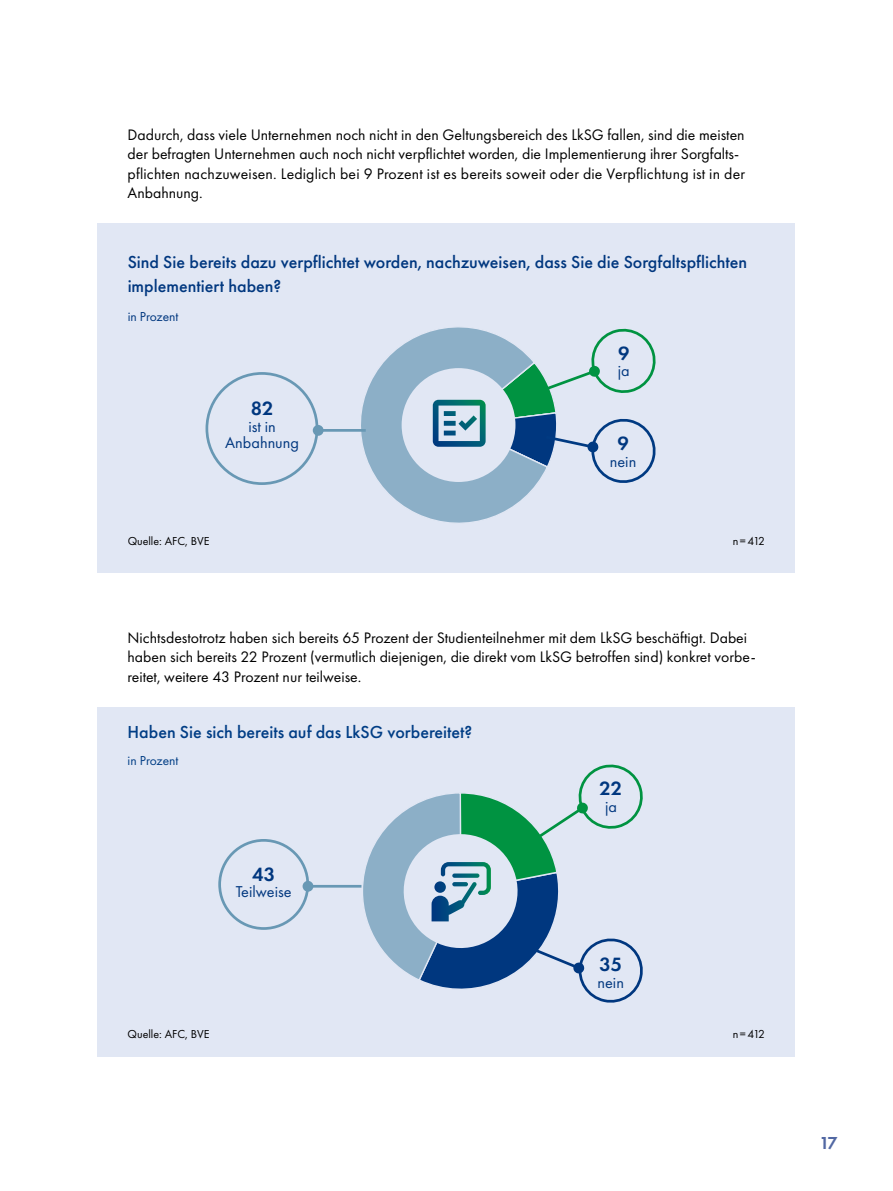
<style>
.page{position:relative;width:893px;height:1191px;background:#fff}
.page>*{position:absolute;margin:0;border:0;box-sizing:border-box;transform-origin:0 0}
.t1{font:600 19.95px "Futura PT";color:#003d85}
.t2{font:500 18px/24px "Futura PT";color:#003d85}
.t3{font:600 18px "Futura PT";color:#5268a3}
.t4{font:16.2px/16.2px "Futura PT";color:#003d85;text-align:center}
.t5{font:15.75px/19.5px "Futura PT";color:#000}
.t6{font:13.5px "Futura PT";color:#003d85}
.t7{font:12px "Futura PT";color:#000}
</style>
<div class="page">
<div style="left:98px;top:223px;width:697px;height:350px;background:#e1e7f4"></div>
<div style="left:98px;top:707px;width:697px;height:349px;background:#e1e7f4"></div>
<svg style="left:361px;top:331px;width:175px;height:192px"></svg>
<div style="left:402px;top:368px;width:113px;height:114px;background:#e1e7f4;border-radius:50%"></div>
<div style="left:206px;top:372px;width:112px;height:113px;border:3px solid #76a8bd;border-radius:50%"></div>
<hr style="left:318px;top:429px;width:48px;height:3px;background:#76a8bd">
<div style="left:313px;top:425px;width:11px;height:11px;background:#6898b4;border-radius:50%"></div>
<svg style="left:433px;top:327px;width:223px;height:157px"></svg>
<div style="left:218px;top:839px;width:91px;height:91px;border:3px solid #76a8bd;border-radius:50%"></div>
<hr style="left:308px;top:885px;width:53px;height:2px;background:#76a8bd">
<div style="left:303px;top:881px;width:10px;height:10px;background:#6898b4;border-radius:50%"></div>
<svg style="left:363px;top:764px;width:280px;height:239px"></svg>
<p class="t5" style="left:128px;top:125px;width:619px">Dadurch, dass viele Unternehmen noch nicht in den Geltungsbereich des LkSG fallen, sind die meisten der befragten Unternehmen auch noch nicht verpflichtet worden, die Implementierung ihrer Sorgfalts&shy;pflichten nachzuweisen. Lediglich bei 9 Prozent ist es bereits soweit oder die Verpflichtung ist in der Anbahnung.</p>
<p class="t2" style="left:128px;top:249px;width:621px">Sind Sie bereits dazu verpflichtet worden, nachzuweisen, dass Sie die Sorgfaltspflichten implementiert haben?</p>
<p class="t6" style="left:128px;top:308px;width:52px">in Prozent</p>
<p class="t1" style="left:251px;top:396px;width:24px">82</p>
<p class="t4" style="left:225px;top:418px;width:75px">ist in<br>Anbahnung</p>
<p class="t1" style="left:618px;top:340px;width:13px">9</p>
<p class="t4" style="left:618px;top:362px;width:13px">ja</p>
<p class="t1" style="left:617px;top:431px;width:13px">9</p>
<p class="t4" style="left:610px;top:453px;width:28px">nein</p>
<p class="t7" style="left:128px;top:533px;width:83px">Quelle: AFC, BVE</p>
<p class="t7" style="left:733px;top:533px;width:34px">n =412</p>
<p class="t5" style="left:128px;top:627px;width:630px">Nichtsdestotrotz haben sich bereits 65 Prozent der Studienteilnehmer mit dem LkSG beschäftigt. Dabei haben sich bereits 22 Prozent (vermutlich diejenigen, die direkt vom LkSG betroffen sind) konkret vorbe&shy;reitet, weitere 43 Prozent nur teilweise.</p>
<p class="t2" style="left:128px;top:720px;width:346px">Haben Sie sich bereits auf das LkSG vorbereitet?</p>
<p class="t6" style="left:128px;top:752px;width:52px">in Prozent</p>
<p class="t1" style="left:252px;top:862px;width:25px">43</p>
<p class="t4" style="left:236px;top:883px;width:57px">Teilweise</p>
<p class="t1" style="left:600px;top:776px;width:24px">22</p>
<p class="t4" style="left:605px;top:798px;width:13px">ja</p>
<p class="t1" style="left:599px;top:952px;width:24px">35</p>
<p class="t4" style="left:597px;top:974px;width:28px">nein</p>
<p class="t7" style="left:128px;top:1027px;width:83px">Quelle: AFC, BVE</p>
<p class="t7" style="left:733px;top:1027px;width:34px">n =412</p>
<p class="t3" style="left:819px;top:1132px;width:20px">17</p>
</div>
